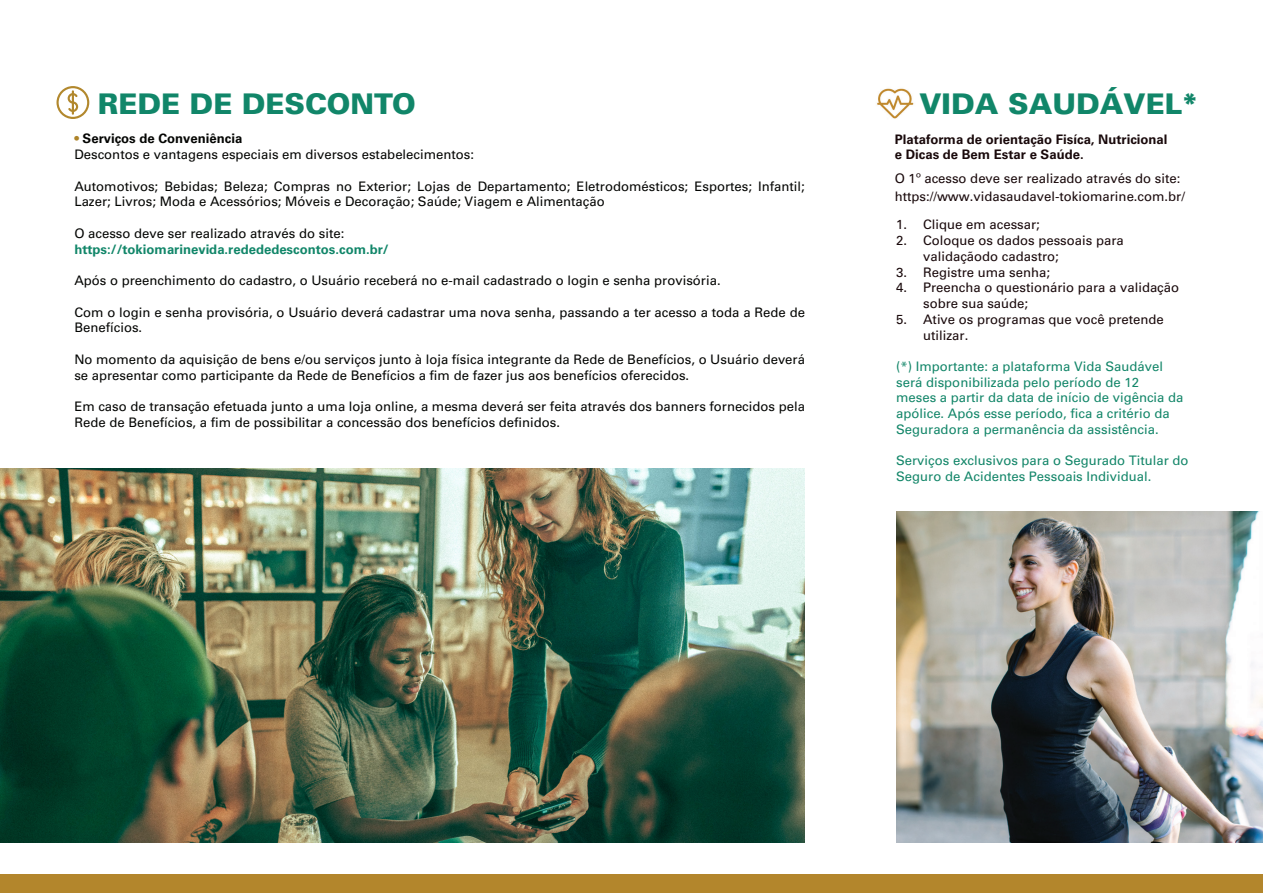
<style>
.page{position:relative;width:1263px;height:893px;background:#fff}
.page>*{position:absolute;margin:0;border:0;box-sizing:border-box;transform-origin:0 0}
.t1{font:900 28.5px "Univers LT Std";color:#118669}
.t2{font:13.2px/15.8px "Univers LT Std";color:#040503}
.t3{font:13.2px/15.8px "Univers LT Std";color:#19090b}
.t4{font:13.2px/15.8px "Univers LT Std";color:#138669}
.t5{font:700 13.2px/15.8px "Univers LT Std";color:#19090b}
.t6{font:700 13.2px "Univers LT Std";color:#118669}
.s1{font-weight:700;color:#ae8429}
.s2{font-weight:700}
</style>
<div class="page">
<img style="left:877px;top:88px;width:37px;height:31px">
<div style="left:0;top:874px;width:1263px;height:19px;background:#b3862c"></div>
<svg style="left:56px;top:86px;width:33px;height:33px"></svg>
<img style="left:897px;top:511px;width:366px;height:332px">
<img style="left:0;top:468px;width:805px;height:375px">
<h1 class="t1" style="left:98px;top:86px;width:320px">REDE DE DESCONTO</h1>
<h1 class="t1" style="left:919px;top:86px;width:280px">VIDA SAUDÁVEL*</h1>
<p class="t2" style="left:74px;top:131px;width:401px"><span class="s1">•</span> <span class="s2">Serviços de Conveniência<br></span>Descontos e vantagens especiais em diversos estabelecimentos:</p>
<p class="t2" style="left:74px;top:178px;width:732px">Automotivos; Bebidas; Beleza; Compras no Exterior; Lojas de Departamento; Eletrodomésticos; Esportes; Infantil;<br>Lazer; Livros; Moda e Acessórios; Móveis e Decoração; Saúde; Viagem e Alimentação</p>
<p class="t2" style="left:74px;top:225px;width:271px">O acesso deve ser realizado através do site:</p>
<p class="t6" style="left:74px;top:241px;width:316px">https://tokiomarinevida.redededescontos.com.br/</p>
<p class="t2" style="left:74px;top:273px;width:648px">Após o preenchimento do cadastro, o Usuário receberá no e-mail cadastrado o login e senha provisória.</p>
<p class="t2" style="left:74px;top:304px;width:732px">Com o login e senha provisória, o Usuário deverá cadastrar uma nova senha, passando a ter acesso a toda a Rede de<br>Benefícios.</p>
<p class="t2" style="left:74px;top:351px;width:732px">No momento da aquisição de bens e/ou serviços junto à loja física integrante da Rede de Benefícios, o Usuário deverá se apresentar como participante da Rede de Benefícios a fim de fazer jus aos benefícios oferecidos.</p>
<p class="t2" style="left:74px;top:399px;width:732px">Em caso de transação efetuada junto a uma loja online, a mesma deverá ser feita através dos banners fornecidos pela<br>Rede de Benefícios, a fim de possibilitar a concessão dos benefícios definidos.</p>
<p class="t5" style="left:895px;top:131px;width:274px">Plataforma de orientação Fisíca, Nutricional e Dicas de Bem Estar e Saúde.</p>
<p class="t3" style="left:895px;top:170px;width:292px;line-height:17.5px">O 1º acesso deve ser realizado através do site: https://www.vidasaudavel-tokiomarine.com.br/</p>
<p class="t3" style="left:896px;top:217px;width:145px">1. Clique em acessar;</p>
<p class="t3" style="left:923px;top:233px;width:202px;text-indent:-27px">2. Coloque os dados pessoais para validaçãodo cadastro;</p>
<p class="t3" style="left:896px;top:264px;width:155px">3. Registre uma senha;</p>
<p class="t3" style="left:923px;top:280px;width:258px;text-indent:-27px">4. Preencha o questionário para a validação sobre sua saúde;</p>
<p class="t3" style="left:923px;top:311px;width:242px;text-indent:-27px">5. Ative os programas que você pretende utilizar.</p>
<p class="t4" style="left:896px;top:358px;width:289px">(*) Importante: a plataforma Vida Saudável será disponibilizada pelo período de 12<br>meses a partir da data de início de vigência da apólice. Após esse período, fica a critério da Seguradora a permanência da assistência.</p>
<p class="t4" style="left:896px;top:453px;width:294px">Serviços exclusivos para o Segurado Titular do<br>Seguro de Acidentes Pessoais Individual.</p>
</div>
